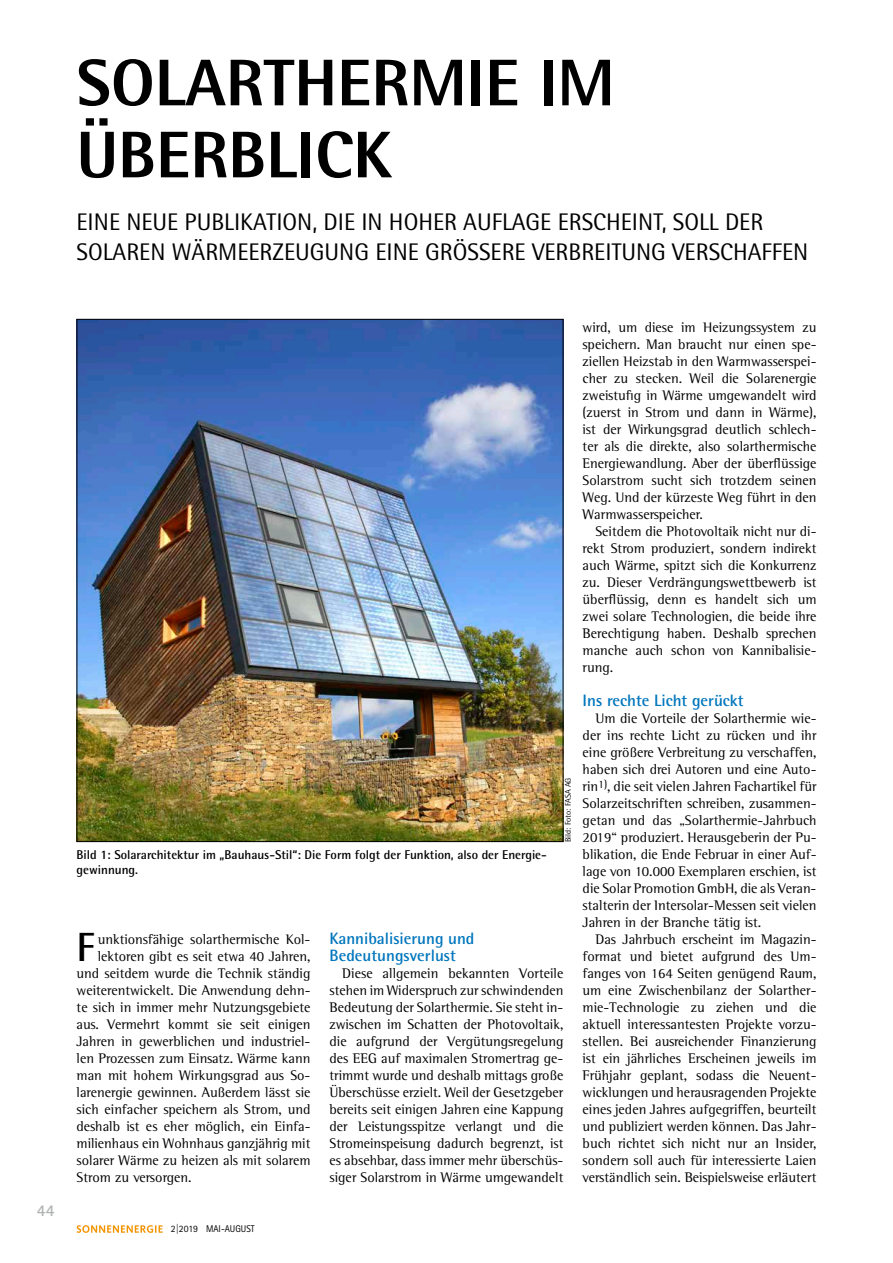
<style>
.page{position:relative;width:893px;height:1263px;background:#fff}
.page>*{position:absolute;margin:0;border:0;box-sizing:border-box;transform-origin:0 0}
.t1{font:800 66px/72px "Rotis Semi Sans Std";color:#000}
.t2{font:700 40.8px "Rotis Semi Sans Std";color:#000}
.t3{font:24px/30px "Rotis Semi Sans Std";color:#000}
.t4{font:700 16.5px/17px "Rotis Semi Sans Std";color:#0076bd}
.t5{font:700 16.5px "Rotis Semi Sans Std";color:#b1b3b4}
.t6{font:14.25px/17px "Rotis Semi Serif Std";color:#000;text-align:justify}
.t7{font:700 12.75px/15px "Rotis Semi Sans Std";color:#000}
.t8{font:9.75px "Rotis Sans Serif Std";color:#000}
.t9{font:8.25px "Rotis Semi Sans Std";color:#000}
</style>
<div class="page">
<svg style="left:77px;top:1225px;width:86px;height:8px"></svg>
<img style="left:79px;top:321px;width:482px;height:519px">
<h1 class="t1" style="left:77px;top:46px;width:540px">SOLARTHERMIE IM<br>ÜBERBLICK</h1>
<h3 class="t3" style="left:77px;top:206px;width:733px">EINE NEUE PUBLIKATION, DIE IN HOHER AUFLAGE ERSCHEINT, SOLL DER<br>SOLAREN WÄRMEERZEUGUNG EINE GRÖSSERE VERBREITUNG VERSCHAFFEN</h3>
<p class="t5" style="left:37px;top:1200px;width:19px">44</p>
<p class="t7" style="left:77px;top:847px;width:472px">Bild 1: Solararchitektur im „Bauhaus-Stil“: Die Form folgt der Funktion, also der Energie&shy;gewinnung.</p>
<p class="t9" style="left:563px;top:842px;width:66px;rotate:-90deg">Bild: Foto: FASA AG</p>
<h2 class="t2" style="left:77px;top:922px;width:20px">F</h2>
<p class="t6" style="left:98px;top:931px;width:214px">unktionsfähige solarthermische Kol-</p>
<p class="t6" style="left:98px;top:948px;width:214px">lektoren gibt es seit etwa 40 Jahren,</p>
<p class="t6" style="left:77px;top:965px;width:235px">und seitdem wurde die Technik ständig</p>
<p class="t6" style="left:77px;top:982px;width:235px">weiterentwickelt. Die Anwendung dehn-</p>
<p class="t6" style="left:77px;top:999px;width:235px">te sich in immer mehr Nutzungsgebiete</p>
<p class="t6" style="left:77px;top:1016px;width:235px">aus. Vermehrt kommt sie seit einigen</p>
<p class="t6" style="left:77px;top:1033px;width:235px">Jahren in gewerblichen und industriel-</p>
<p class="t6" style="left:77px;top:1050px;width:235px">len Prozessen zum Einsatz. Wärme kann</p>
<p class="t6" style="left:77px;top:1067px;width:235px">man mit hohem Wirkungsgrad aus So-</p>
<p class="t6" style="left:77px;top:1084px;width:235px">larenergie gewinnen. Außerdem lässt sie</p>
<p class="t6" style="left:77px;top:1101px;width:235px">sich einfacher speichern als Strom, und</p>
<p class="t6" style="left:77px;top:1118px;width:235px">deshalb ist es eher möglich, ein Einfa-</p>
<p class="t6" style="left:77px;top:1135px;width:235px">milienhaus ein Wohnhaus ganzjährig mit</p>
<p class="t6" style="left:77px;top:1152px;width:235px">solarer Wärme zu heizen als mit solarem</p>
<p class="t6" style="left:77px;top:1169px;width:117px">Strom zu versorgen.</p>
<p class="t4" style="left:330px;top:930px;width:146px">Kannibalisierung und<br>Bedeutungsverlust</p>
<p class="t6" style="left:330px;top:965px;width:235px;text-indent:13px">Diese allgemein bekannten Vorteile stehen im Widerspruch zur schwindenden Bedeutung der Solarthermie. Sie steht in&shy;zwischen im Schatten der Photovoltaik, die aufgrund der Vergütungsregelung des EEG auf maximalen Stromertrag ge&shy;trimmt wurde und deshalb mittags große Überschüsse erzielt. Weil der Gesetzgeber bereits seit einigen Jahren eine Kappung der Leistungsspitze verlangt und die Stromeinspeisung dadurch begrenzt, ist es absehbar, dass immer mehr überschüs&shy;siger Solarstrom in Wärme umgewandelt</p>
<p class="t6" style="left:583px;top:318px;width:235px">wird, um diese im Heizungssystem zu speichern. Man braucht nur einen spe&shy;ziellen Heizstab in den Warmwasserspei&shy;cher zu stecken. Weil die Solarenergie zweistufig in Wärme umgewandelt wird (zuerst in Strom und dann in Wärme), ist der Wirkungsgrad deutlich schlech&shy;ter als die direkte, also solarthermische Energiewandlung. Aber der überflüssige Solarstrom sucht sich trotzdem seinen Weg. Und der kürzeste Weg führt in den Warmwasserspeicher.</p>
<p class="t6" style="left:583px;top:523px;width:235px;text-indent:13px">Seitdem die Photovoltaik nicht nur di&shy;rekt Strom produziert, sondern indirekt auch Wärme, spitzt sich die Konkurrenz zu. Dieser Verdrängungswettbewerb ist überflüssig, denn es handelt sich um zwei solare Technologien, die beide ihre Berechtigung haben. Deshalb sprechen manche auch schon von Kannibalisie&shy;rung.</p>
<p class="t4" style="left:583px;top:692px;width:163px">Ins rechte Licht gerückt</p>
<p class="t6" style="left:583px;top:710px;width:235px;text-indent:13px">Um die Vorteile der Solarthermie wie&shy;der ins rechte Licht zu rücken und ihr eine größere Verbreitung zu verschaffen, haben sich drei Autoren und eine Auto&shy;rin<sup>1)</sup>, die seit vielen Jahren Fachartikel für Solarzeitschriften schreiben, zusammen&shy;getan und das „Solarthermie-Jahrbuch 2019“ produziert. Herausgeberin der Pu&shy;blikation, die Ende Februar in einer Auf&shy;lage von 10.000 Exemplaren erschien, ist die Solar Promotion GmbH, die als Veran&shy;stalterin der Intersolar-Messen seit vielen Jahren in der Branche tätig ist.</p>
<p class="t6" style="left:583px;top:931px;width:235px;text-indent:13px">Das Jahrbuch erscheint im Magazin&shy;format und bietet aufgrund des Um&shy;fanges von 164 Seiten genügend Raum, um eine Zwischenbilanz der Solarther&shy;mie-Technologie zu ziehen und die aktuell interessantesten Projekte vorzu&shy;stellen. Bei ausreichender Finanzierung ist ein jährliches Erscheinen jeweils im Frühjahr geplant, sodass die Neuent&shy;wicklungen und herausragenden Projekte eines jeden Jahres aufgegriffen, beurteilt und publiziert werden können. Das Jahr&shy;buch richtet sich nicht nur an Insider, sondern soll auch für interessierte Laien verständlich sein. Beispielsweise erläutert</p>
<p class="t8" style="left:171px;top:1223px;width:85px">2|2019 MAI-AUGUST</p>
</div>
